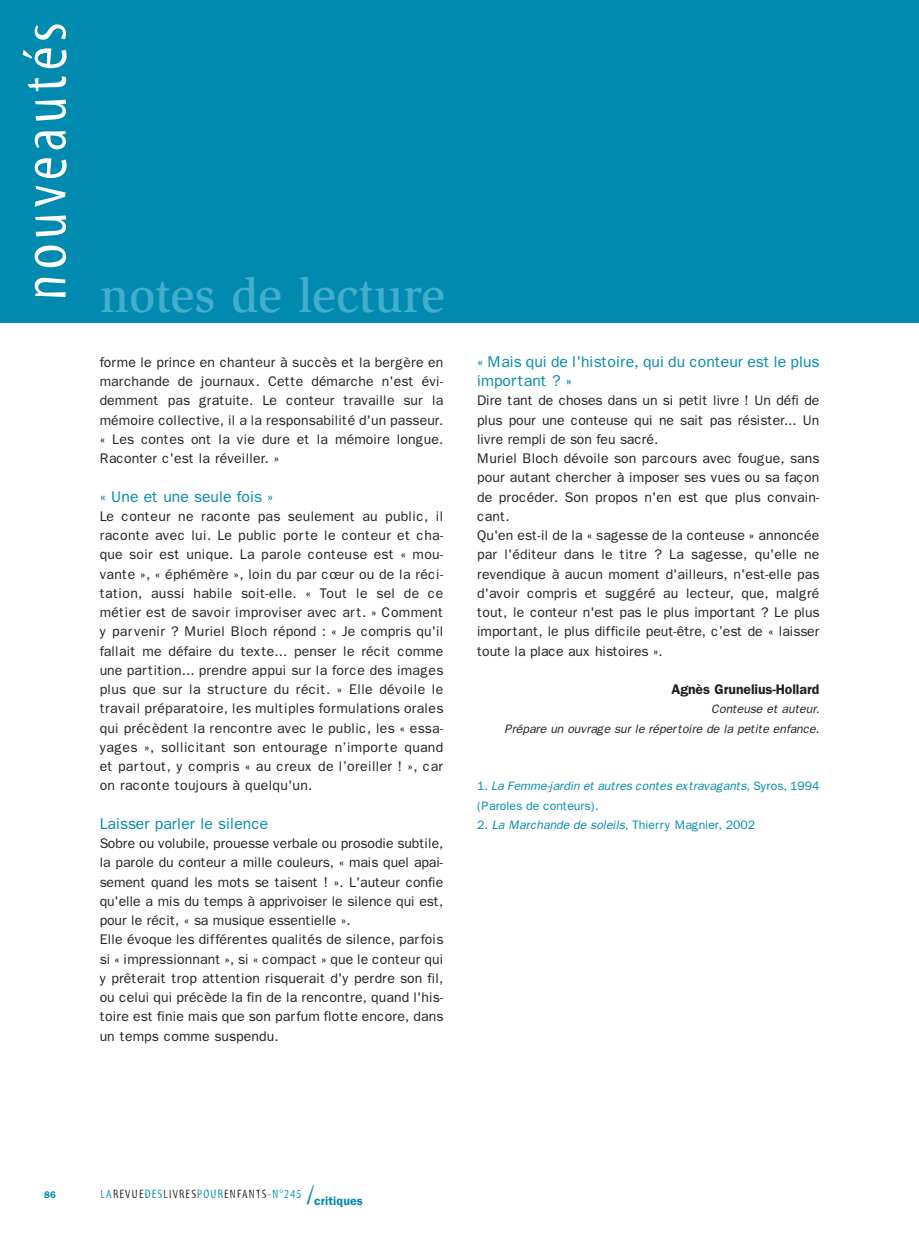
<style>
.page{position:relative;width:919px;height:1241px;background:#fff}
.page>*{position:absolute;margin:0;border:0;box-sizing:border-box;transform-origin:0 0}
.t1{font:63px "Myriad Tilt";letter-spacing:.08em;color:#fff}
.t2{font:500 49px "Slimbach";color:#42aecb}
.t3{font:15.75px/19.2px "Franklin Gothic";color:#008ab0}
.t4{font:14px/19.2px "Franklin Gothic";letter-spacing:.005em;color:#231f20;text-align:justify}
.t5{font:600 14px "Franklin Gothic";letter-spacing:-.005em;color:#231f20}
.t6{font:italic 12.25px/19.2px "Franklin Gothic";color:#008ab0}
.t7{font:italic 12.25px/19.2px "Franklin Gothic";color:#231f20;text-align:right}
.t8{font:12.25px "Myriad Tilt";letter-spacing:.1em;color:#231f20}
.t9{font:12.25px "Franklin Gothic";letter-spacing:-.005em;color:#008ab0}
.t10{font:600 9.62px "Franklin Gothic";color:#008ab0}
.s1{font-style:normal}
.s2{font-style:italic}
.s3{color:#008ab0}
.s4{font-size:26.25px;color:#008ab0}
.s5{font-family:"Franklin Gothic";font-weight:600;color:#008ab0}
</style>
<div class="page">
<div style="left:0;top:0;width:919px;height:323px;background:#008ab0"></div>
<h1 class="t1" style="left:22px;top:301px;width:280px;rotate:-90deg">nouveautés</h1>
<h2 class="t2" style="left:100px;top:276px;width:346px">notes de lecture</h2>
<p class="t4" style="left:100px;top:354px;width:345px">forme le prince en chanteur à succès et la bergère en marchande de journaux. Cette démarche n'est évi&shy;demment pas gratuite. Le conteur travaille sur la mémoire collective, il a la responsabilité d'un passeur. « Les contes ont la vie dure et la mémoire longue.<br>Raconter c'est la réveiller. »</p>
<p class="t3" style="left:100px;top:488px;width:175px">« Une et une seule fois »</p>
<p class="t4" style="left:100px;top:508px;width:345px">Le conteur ne raconte pas seulement au public, il raconte avec lui. Le public porte le conteur et cha&shy;que soir est unique. La parole conteuse est « mou&shy;vante », « éphémère », loin du par cœur ou de la réci&shy;tation, aussi habile soit-elle. « Tout le sel de ce métier est de savoir improviser avec art. » Comment y parvenir ? Muriel Bloch répond : « Je compris qu'il fallait me défaire du texte... penser le récit comme une partition... prendre appui sur la force des images plus que sur la structure du récit. » Elle dévoile le travail préparatoire, les multiples formulations orales qui précèdent la rencontre avec le public, les « essa&shy;yages », sollicitant son entourage n’importe quand et partout, y compris « au creux de l’oreiller ! », car on raconte toujours à quelqu'un.</p>
<p class="t3" style="left:100px;top:815px;width:170px">Laisser parler le silence</p>
<p class="t4" style="left:100px;top:835px;width:345px;text-align:left">Sobre ou volubile, prouesse verbale ou prosodie subtile, la parole du conteur a mille couleurs, « mais quel apai&shy;sement quand les mots se taisent ! ». L'auteur confie qu'elle a mis du temps à apprivoiser le silence qui est, pour le récit, « sa musique essentielle ».<br>Elle évoque les différentes qualités de silence, parfois si « impressionnant », si « compact » que le conteur qui y prêterait trop attention risquerait d'y perdre son fil, ou celui qui précède la fin de la rencontre, quand l'his&shy;toire est finie mais que son parfum flotte encore, dans un temps comme suspendu.</p>
<p class="t3" style="left:477px;top:353px;width:344px">« Mais qui de l'histoire, qui du conteur est le plus important ? »</p>
<p class="t4" style="left:477px;top:392px;width:344px;text-align:left">Dire tant de choses dans un si petit livre ! Un défi de plus pour une conteuse qui ne sait pas résister... Un livre rempli de son feu sacré.<br>Muriel Bloch dévoile son parcours avec fougue, sans pour autant chercher à imposer ses vues ou sa façon de procéder. Son propos n'en est que plus convain&shy;cant.<br>Qu'en est-il de la « sagesse de la conteuse » annoncée par l'éditeur dans le titre ? La sagesse, qu'elle ne revendique à aucun moment d'ailleurs, n'est-elle pas d'avoir compris et suggéré au lecteur, que, malgré tout, le conteur n'est pas le plus important ? Le plus important, le plus difficile peut-être, c’est de « laisser toute la place aux histoires ».</p>
<p class="t5" style="left:671px;top:685px;width:149px">Agnès Grunelius-Hollard</p>
<p class="t7" style="left:504px;top:701px;width:319px">Conteuse et auteur.<br>Prépare un ouvrage sur le répertoire de la petite enfance<span class="s1">.</span></p>
<p class="t6" style="left:477px;top:778px;width:344px"><span class="s1">1 .</span> La Femme-jardin et autres contes extravagants<span class="s1">, Sy r o s , 1 9 9 4 (Paroles de conteurs).</span></p>
<p class="t9" style="left:477px;top:821px;width:279px">2. <span class="s2">La Marchande de soleils</span>, Thierr y Magnier, 2002</p>
<p class="t10" style="left:44px;top:1191px;width:13px">86</p>
<p class="t8" style="left:101px;top:1189px;width:264px"><span class="s3">LA</span>REVUE<span class="s3">DES</span>LIVRES<span class="s3">POUR</span>ENFANTS<span class="s3">-N°245</span> <span class="s4">/</span><span class="s5">critiques</span></p>
</div>
